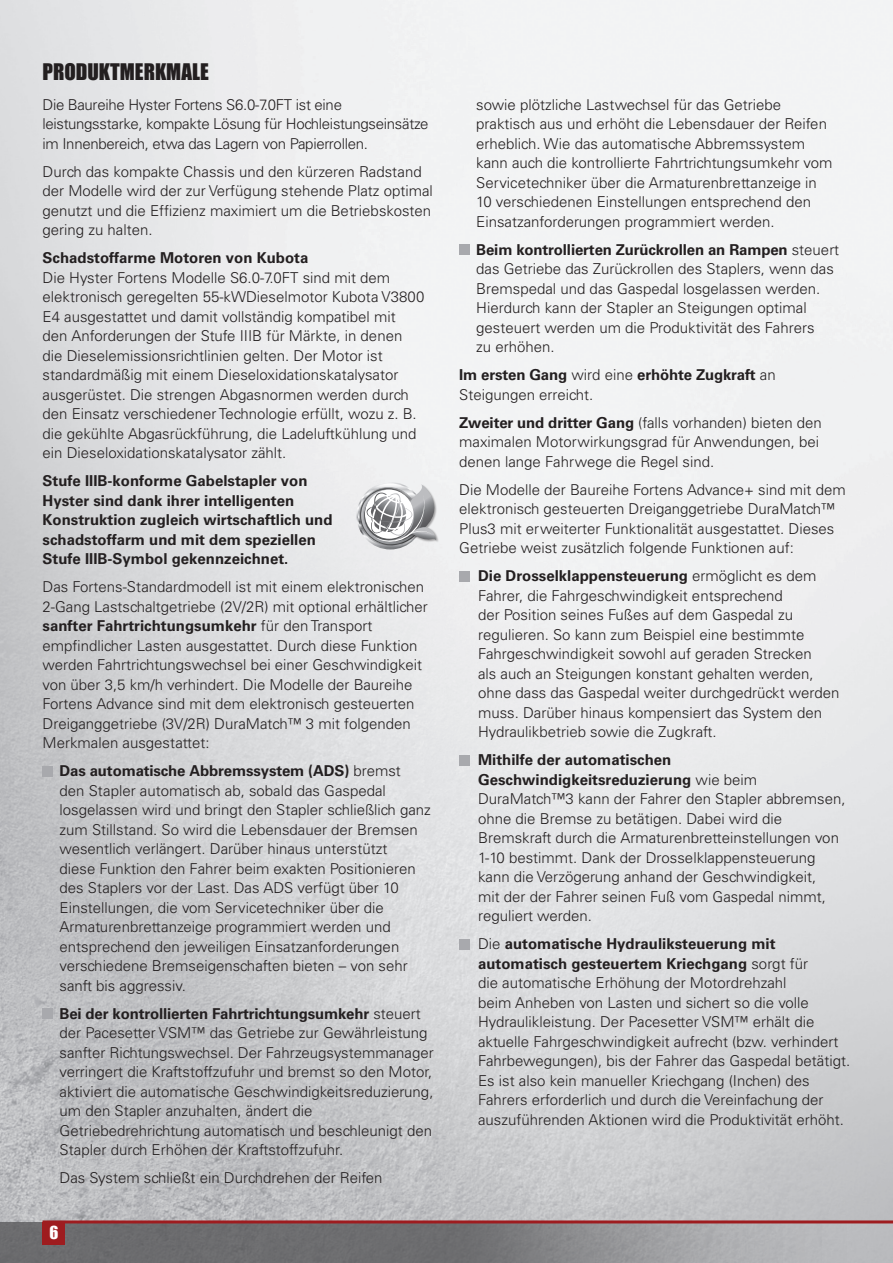
<style>
.page{position:relative;width:893px;height:1263px;background:#fff}
.page>*{position:absolute;margin:0;border:0;box-sizing:border-box;transform-origin:0 0}
.t1{font:21px "Impact";color:#231f20}
.t2{font:16.5px "Impact";color:#fff}
.Features_Body{font:300 15px/19.5px "Univers";color:#231f20}
.Features_Bullet{font:300 15px/19.5px "Univers";color:#231f20}
.Features_Body-2{font:700 15px/19.5px "Univers";color:#231f20}
.Features_Body-3{font:300 15px/19.5px "Univers";letter-spacing:-.02em;color:#231f20}
.s1{font-weight:700}
</style>
<div class="page">
<img style="left:0;top:0;width:893px;height:1222px">
<svg style="left:0;top:1222px;width:893px;height:41px;background:#848385"></svg>
<hr style="left:43px;top:1220px;width:850px;height:3px;background:#9e1c1f">
<div style="left:43px;top:1222px;width:22px;height:23px;background:#9e1c1f"></div>
<div style="left:43px;top:766px;width:10px;height:10px;background:#a8a9ad"></div>
<div style="left:43px;top:1008px;width:10px;height:11px;background:#a8a9ad"></div>
<div style="left:459px;top:244px;width:11px;height:11px;background:#a8a9ad"></div>
<div style="left:459px;top:571px;width:11px;height:10px;background:#a8a9ad"></div>
<div style="left:459px;top:755px;width:11px;height:10px;background:#a8a9ad"></div>
<div style="left:459px;top:939px;width:11px;height:10px;background:#a8a9ad"></div>
<img style="left:382px;top:483px;width:56px;height:64px">
<svg style="left:360px;top:484px;width:97px;height:62px"></svg>
<p class="t1" style="left:43px;top:56px;width:168px">PRODUKTMERKMALE</p>
<p class="Features_Body-3" style="left:43px;top:95px;width:387px">Die Baureihe Hyster Fortens S6.0-7.0FT ist eine leistungsstarke, kompakte Lösung für Hochleistungseinsätze im Innenbereich, etwa das Lagern von Papierrollen.</p>
<p class="Features_Body" style="left:43px;top:162px;width:392px">Durch das kompakte Chassis und den kürzeren Radstand der Modelle wird der zur Verfügung stehende Platz optimal genutzt und die Effizienz maximiert um die Betriebskosten gering zu halten.</p>
<p class="Features_Body-2" style="left:43px;top:248px;width:267px">Schadstoffarme Motoren von Kubota</p>
<p class="Features_Body" style="left:43px;top:268px;width:383px">Die Hyster Fortens Modelle S6.0-7.0FT sind mit dem elektronisch geregelten 55-kWDieselmotor Kubota V3800<br>E4 ausgestattet und damit vollständig kompatibel mit den Anforderungen der Stufe IIIB für Märkte, in denen die Dieselemissionsrichtlinien gelten. Der Motor ist standardmäßig mit einem Dieseloxidationskatalysator ausgerüstet. Die strengen Abgasnormen werden durch den Einsatz verschiedener Technologie erfüllt, wozu z. B. die gekühlte Abgasrückführung, die Ladeluftkühlung und ein Dieseloxidationskatalysator zählt.</p>
<p class="Features_Body-2" style="left:43px;top:471px;width:292px">Stufe IIIB-konforme Gabelstapler von Hyster sind dank ihrer intelligenten Konstruktion zugleich wirtschaftlich und schadstoffarm und mit dem speziellen Stufe IIIB-Symbol gekennzeichnet.</p>
<p class="Features_Body" style="left:43px;top:577px;width:387px">Das Fortens-Standardmodell ist mit einem elektronischen 2-Gang Lastschaltgetriebe (2V/2R) mit optional erhältlicher <span class="s1">sanfter Fahrtrichtungsumkehr</span> für den Transport empfindlicher Lasten ausgestattet. Durch diese Funktion werden Fahrtrichtungswechsel bei einer Geschwindigkeit von über 3,5 km/h verhindert. Die Modelle der Baureihe Fortens Advance sind mit dem elektronisch gesteuerten Dreiganggetriebe (3V/2R) DuraMatch™ 3 mit folgenden Merkmalen ausgestattet:</p>
<p class="Features_Bullet" style="left:60px;top:761px;width:373px"><span class="s1">Das automatische Abbremssystem (ADS)</span> bremst<br>den Stapler automatisch ab, sobald das Gaspedal losgelassen wird und bringt den Stapler schließlich ganz zum Stillstand. So wird die Lebensdauer der Bremsen wesentlich verlängert. Darüber hinaus unterstützt<br>diese Funktion den Fahrer beim exakten Positionieren des Staplers vor der Last. Das ADS verfügt über 10<br>Einstellungen, die vom Servicetechniker über die Armaturenbrettanzeige programmiert werden und entsprechend den jeweiligen Einsatzanforderungen verschiedene Bremseigenschaften bieten – von sehr sanft bis aggressiv.</p>
<p class="Features_Bullet" style="left:60px;top:1004px;width:376px"><span class="s1">Bei der kontrollierten Fahrtrichtungsumkehr</span> steuert der Pacesetter VSM™ das Getriebe zur Gewährleistung sanfter Richtungswechsel. Der Fahrzeugsystemmanager verringert die Kraftstoffzufuhr und bremst so den Motor, aktiviert die automatische Geschwindigkeitsreduzierung, um den Stapler anzuhalten, ändert die Getriebedrehrichtung automatisch und beschleunigt den Stapler durch Erhöhen der Kraftstoffzufuhr.</p>
<p class="Features_Bullet" style="left:60px;top:1168px;width:324px">Das System schließt ein Durchdrehen der Reifen</p>
<p class="t2" style="left:49px;top:1220px;width:10px">6</p>
<p class="Features_Bullet" style="left:476px;top:95px;width:358px">sowie plötzliche Lastwechsel für das Getriebe praktisch aus und erhöht die Lebensdauer der Reifen erheblich. Wie das automatische Abbremssystem kann auch die kontrollierte Fahrtrichtungsumkehr vom Servicetechniker über die Armaturenbrettanzeige in 10 verschiedenen Einstellungen entsprechend den Einsatzanforderungen programmiert werden.</p>
<p class="Features_Bullet" style="left:476px;top:240px;width:365px"><span class="s1">Beim kontrollierten Zurückrollen an Rampen</span> steuert das Getriebe das Zurückrollen des Staplers, wenn das Bremspedal und das Gaspedal losgelassen werden.<br>Hierdurch kann der Stapler an Steigungen optimal gesteuert werden um die Produktivität des Fahrers<br>zu erhöhen.</p>
<p class="Features_Body" style="left:459px;top:365px;width:318px"><span class="s1">Im ersten Gang</span> wird eine <span class="s1">erhöhte Zugkraft</span> an<br>Steigungen erreicht.</p>
<p class="Features_Body" style="left:459px;top:413px;width:364px"><span class="s1">Zweiter und dritter Gang</span> (falls vorhanden) bieten den maximalen Motorwirkungsgrad für Anwendungen, bei denen lange Fahrwege die Regel sind.</p>
<p class="Features_Body" style="left:459px;top:480px;width:388px">Die Modelle der Baureihe Fortens Advance+ sind mit dem elektronisch gesteuerten Dreiganggetriebe DuraMatch™ Plus3 mit erweiterter Funktionalität ausgestattet. Dieses Getriebe weist zusätzlich folgende Funktionen auf:</p>
<p class="Features_Body" style="left:478px;top:566px;width:363px"><span class="s1">Die Drosselklappensteuerung</span> ermöglicht es dem Fahrer, die Fahrgeschwindigkeit entsprechend<br>der Position seines Fußes auf dem Gaspedal zu regulieren. So kann zum Beispiel eine bestimmte Fahrgeschwindigkeit sowohl auf geraden Strecken<br>als auch an Steigungen konstant gehalten werden, ohne dass das Gaspedal weiter durchgedrückt werden muss. Darüber hinaus kompensiert das System den Hydraulikbetrieb sowie die Zugkraft.</p>
<p class="Features_Body" style="left:478px;top:750px;width:369px"><span class="s1">Mithilfe der automatischen Geschwindigkeitsreduzierung</span> wie beim DuraMatch™3 kann der Fahrer den Stapler abbremsen, ohne die Bremse zu betätigen. Dabei wird die Bremskraft durch die Armaturenbretteinstellungen von 1-10 bestimmt. Dank der Drosselklappensteuerung kann die Verzögerung anhand der Geschwindigkeit,<br>mit der der Fahrer seinen Fuß vom Gaspedal nimmt, reguliert werden.</p>
<p class="Features_Body" style="left:478px;top:934px;width:374px">Die <span class="s1">automatische Hydrauliksteuerung mit automatisch gesteuertem Kriechgang</span> sorgt für<br>die automatische Erhöhung der Motordrehzahl<br>beim Anheben von Lasten und sichert so die volle Hydraulikleistung. Der Pacesetter VSM™ erhält die aktuelle Fahrgeschwindigkeit aufrecht (bzw. verhindert Fahrbewegungen), bis der Fahrer das Gaspedal betätigt.<br>Es ist also kein manueller Kriechgang (Inchen) des Fahrers erforderlich und durch die Vereinfachung der auszuführenden Aktionen wird die Produktivität erhöht.</p>
</div>
